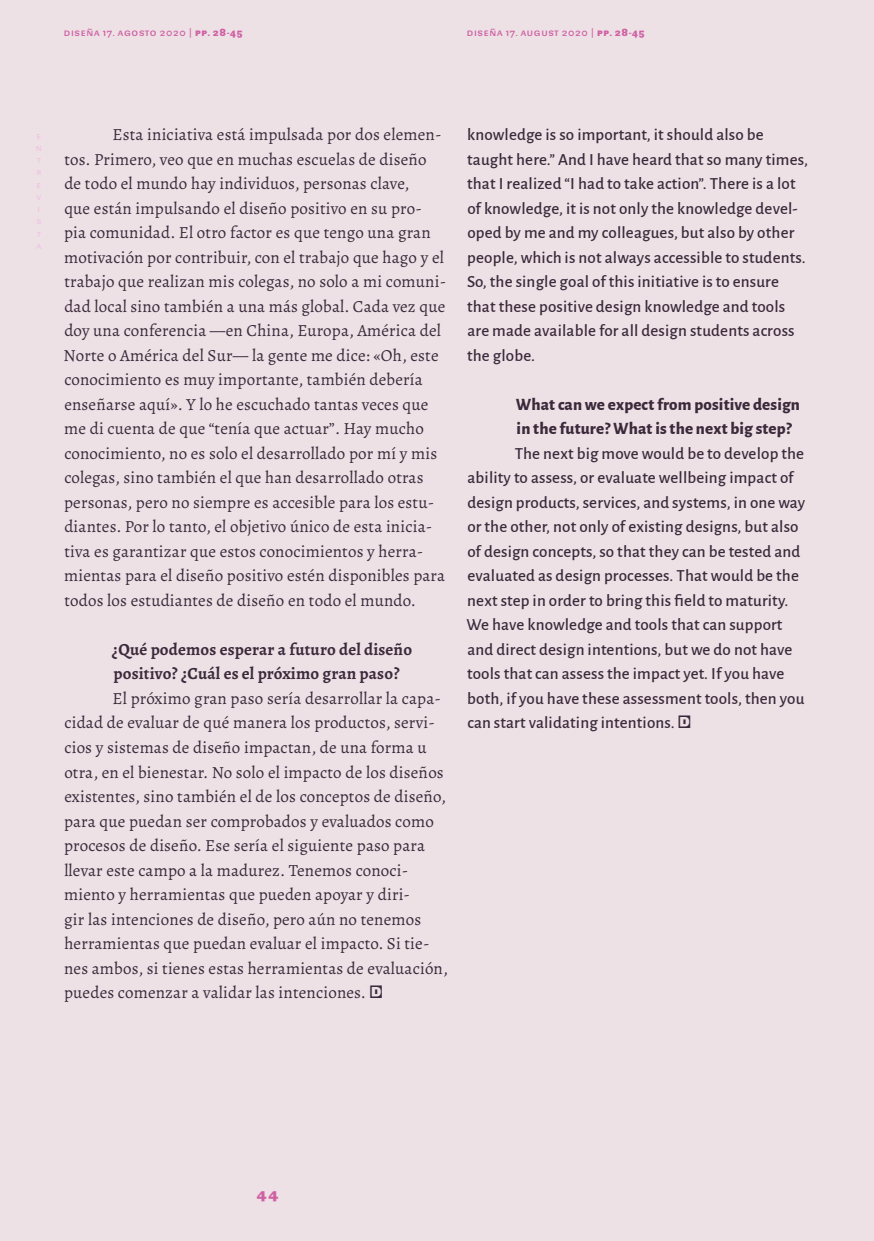
<style>
.page{position:relative;width:874px;height:1241px;background:#fff}
.page>*{position:absolute;margin:0;border:0;box-sizing:border-box;transform-origin:0 0}
.Respuestas{font:16.97px/24.5px "Alegreya";letter-spacing:.01em;color:#3c2a3c}
.Answers{font:500 16.97px/24.5px "Alegreya Sans";letter-spacing:.01em;color:#3c2a3c}
.Preguntas{font:700 16.97px/24.5px "Alegreya";letter-spacing:.01em;color:#3c2a3c}
.Questions{font:800 16.97px/24.5px "Alegreya Sans";letter-spacing:.01em;color:#3c2a3c}
.t1{font:700 14px "Sudamerican Grotesk";color:#ce60a3}
.t2{font:9.62px "Sudamerican Grotesk";letter-spacing:.07em;color:#ce60a3}
.t3{font:8.75px/12.2px "Sudamerican Grotesk";color:#f0c4e3}
.s1{font-weight:700}
.s2{font-family:"Sudamerican Grotesk"}
.s3{font-family:"Sudamerican Grotesk";font-weight:400}
</style>
<div class="page">
<div style="left:0;top:0;width:873px;height:1240px;background:#ede1e5"></div>
<p class="t2" style="left:64px;top:25px;width:180px">Diseña 17. agosto 2020 | <span class="s1">Pp. 28-45</span></p>
<p class="t2" style="left:466px;top:25px;width:179px">Diseña 17. august 2020 | <span class="s1">Pp. 28-45</span></p>
<p class="t3" style="left:36px;top:129px;width:8px">e n t r e v i s t a</p>
<p class="Respuestas" style="left:64px;top:122px;width:384px;text-indent:49px">Esta iniciativa está impulsada por dos elemen&shy;tos. Primero, veo que en muchas escuelas de diseño de todo el mundo hay individuos, personas clave,<br>que están impulsando el diseño positivo en su pro&shy;pia comunidad. El otro factor es que tengo una gran motivación por contribuir, con el trabajo que hago y el trabajo que realizan mis colegas, no solo a mi comuni&shy;dad local sino también a una más global. Cada vez que doy una conferencia ―en China, Europa, América del Norte o América del Sur― la gente me dice: «Oh, este conocimiento es muy importante, también debería enseñarse aquí». Y lo he escuchado tantas veces que me di cuenta de que “tenía que actuar”. Hay mucho conocimiento, no es solo el desarrollado por mí y mis colegas, sino también el que han desarrollado otras personas, pero no siempre es accesible para los estu&shy;diantes. Por lo tanto, el objetivo único de esta inicia&shy;tiva es garantizar que estos conocimientos y herra&shy;mientas para el diseño positivo estén disponibles para todos los estudiantes de diseño en todo el mundo.</p>
<p class="Preguntas" style="left:112px;top:636px;width:302px">¿Qué podemos esperar a futuro del diseño positivo? ¿Cuál es el próximo gran paso?</p>
<p class="Respuestas" style="left:64px;top:686px;width:385px;text-indent:49px">El próximo gran paso sería desarrollar la capa&shy;cidad de evaluar de qué manera los productos, servi&shy;cios y sistemas de diseño impactan, de una forma u otra, en el bienestar. No solo el impacto de los diseños existentes, sino también el de los conceptos de diseño, para que puedan ser comprobados y evaluados como procesos de diseño. Ese sería el siguiente paso para llevar este campo a la madurez. Tenemos conoci&shy;miento y herramientas que pueden apoyar y diri-<br>gir las intenciones de diseño, pero aún no tenemos herramientas que puedan evaluar el impacto. Si tie&shy;nes ambos, si tienes estas herramientas de evaluación, puedes comenzar a validar las intenciones. <span class="s2">-d</span></p>
<p class="Answers" style="left:467px;top:121px;width:342px">knowledge is so important, it should also be taught here.” And I have heard that so many times, that I realized “I had to take action”. There is a lot of knowledge, it is not only the knowledge devel&shy;oped by me and my colleagues, but also by other people, which is not always accessible to students.<br>So, the single goal of this initiative is to ensure that these positive design knowledge and tools are made available for all design students across the globe.</p>
<p class="Questions" style="left:515px;top:390px;width:285px">What can we expect from positive design in the future? What is the next big step?</p>
<p class="Answers" style="left:466px;top:440px;width:340px;text-indent:48px">The next big move would be to develop the ability to assess, or evaluate wellbeing impact of design products, services, and systems, in one way or the other, not only of existing designs, but also of design concepts, so that they can be tested and evaluated as design processes. That would be the next step in order to bring this field to maturity.<br>We have knowledge and tools that can support and direct design intentions, but we do not have tools that can assess the impact yet. If you have both, if you have these assessment tools, then you can start validating intentions. <span class="s3">-d</span></p>
<p class="t1" style="left:256px;top:1182px;width:24px">44</p>
</div>
